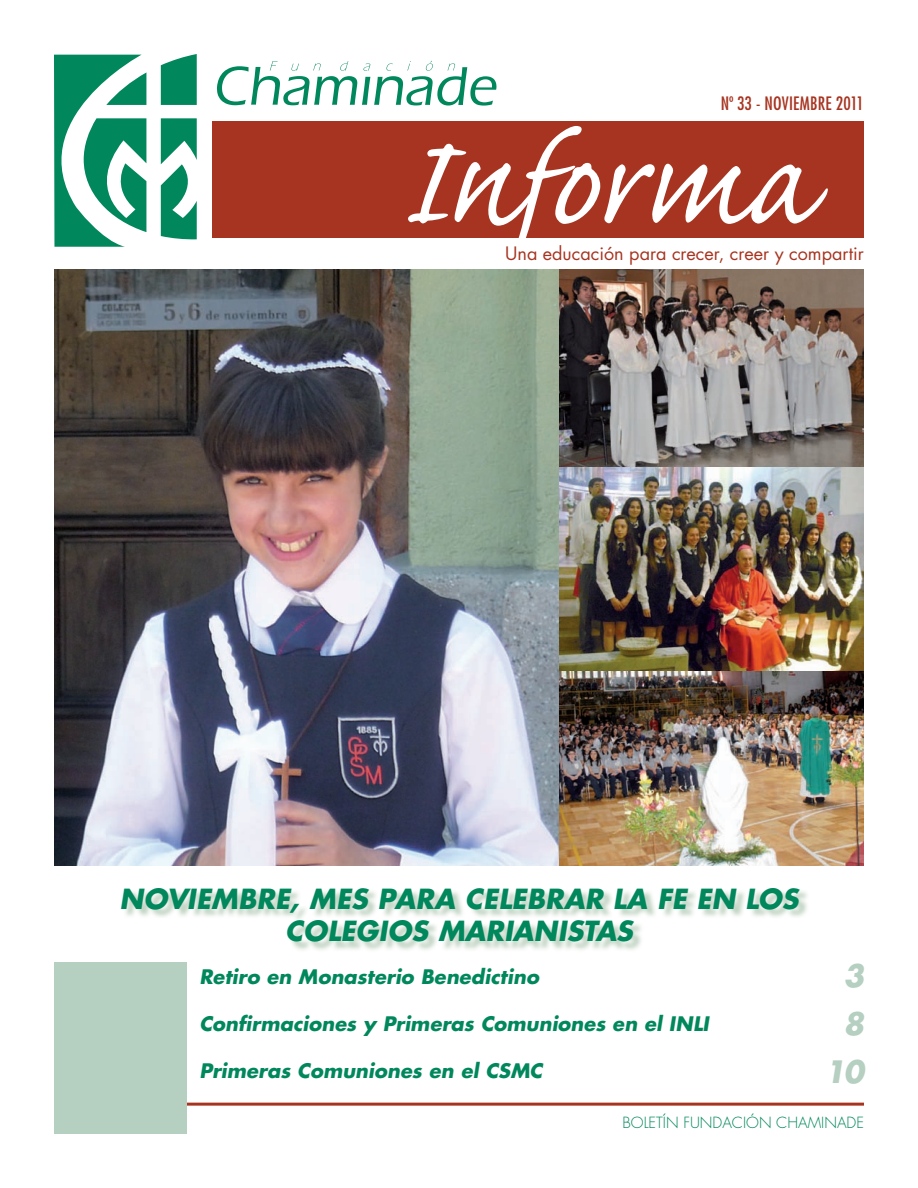
<style>
.page{position:relative;width:918px;height:1188px;background:#fff}
.page>*{position:absolute;margin:0;border:0;box-sizing:border-box;transform-origin:0 0}
.t1{font:italic 700 30px/48px "Futura Std";color:#b5cfc1;text-align:right}
.t2{font:italic 700 27px/32.4px "Futura Std";letter-spacing:.005em;color:#00875c;text-align:center}
.t3{font:italic 700 19.5px "Futura Std";letter-spacing:.005em;color:#00875c}
.t4{font:18px "Futura Std";color:#a73420}
.t5{font:condensed 18px "Futura Std";letter-spacing:.01em;color:#a73420}
.t6{font:300 15px "Futura Std";color:#00875c}
</style>
<div class="page">
<svg style="left:54px;top:54px;width:143px;height:193px"></svg>
<svg style="left:217px;top:61px;width:280px;height:45px"></svg>
<div style="left:213px;top:121px;width:651px;height:117px;background:#a73420"></div>
<svg style="left:408px;top:126px;width:420px;height:144px"></svg>
<hr style="left:54px;top:1103px;width:810px;height:3px;background:#a73420">
<img style="left:125px;top:891px;width:682px;height:59px">
<div style="left:54px;top:963px;width:132px;height:171px;background:#b5cfc1"></div>
<img style="left:54px;top:270px;width:506px;height:596px">
<img style="left:560px;top:270px;width:304px;height:197px">
<img style="left:560px;top:467px;width:304px;height:204px">
<img style="left:560px;top:671px;width:304px;height:195px">
<p class="t5" style="left:721px;top:93px;width:145px">Nº 33 - NOVIEMBRE 2011</p>
<p class="t4" style="left:505px;top:242px;width:360px">Una educación para crecer, creer y compartir</p>
<h2 class="t2" style="left:120px;top:882px;width:680px">NOVIEMBRE, MES PARA CELEBRAR LA FE EN LOS<br>COLEGIOS MARIANISTAS</h2>
<p class="t3" style="left:199px;top:964px;width:341px">Retiro en Monasterio Benedictino</p>
<p class="t3" style="left:199px;top:1011px;width:511px">Confirmaciones y Primeras Comuniones en el INLI</p>
<p class="t3" style="left:199px;top:1057px;width:345px">Primeras Comuniones en el CSMC</p>
<h1 class="t1" style="left:825px;top:952px;width:41px">3<br>8<br>10</h1>
<p class="t6" style="left:622px;top:1114px;width:243px">BOLETÍN FUNDACIÓN CHAMINADE</p>
</div>
